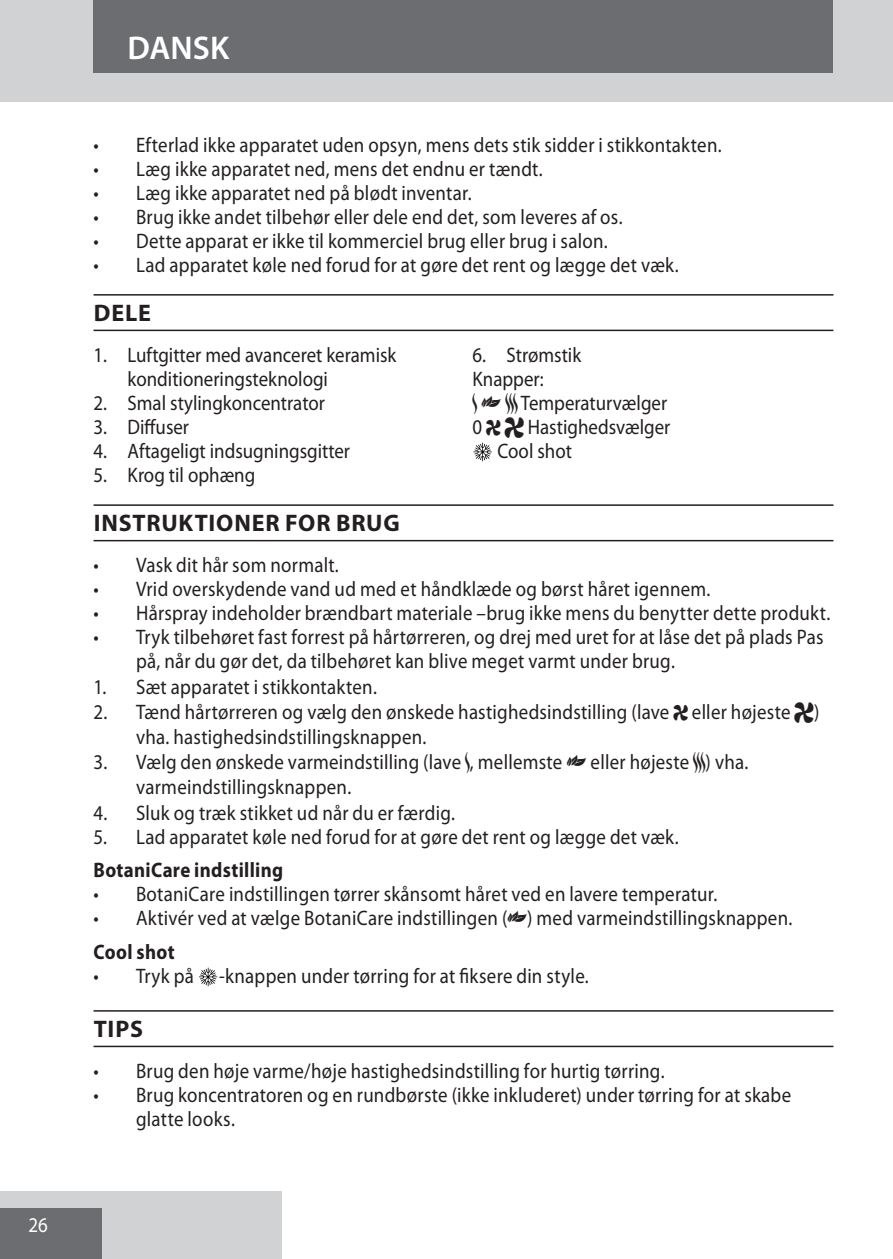
<style>
.page{position:relative;width:893px;height:1259px;background:#fff}
.page>*{position:absolute;margin:0;border:0;box-sizing:border-box;transform-origin:0 0}
.t1{font:600 33px "Myriad Pro";color:#fff}
.heading{font:700 24px "Myriad Pro";letter-spacing:.035em;color:#231f20}
.Parts{font:21px/24px "Myriad Pro";letter-spacing:.015em;color:#231f20;scale:.9 1}
.Subheading{font:700 21px "Myriad Pro";letter-spacing:.02em;color:#231f20;scale:.9 1}
.t2{font:21px "Myriad Pro";color:#fff;scale:.9 1}
.s1{font-family:"Myriad Bitsn Bobs"}
.s2{font-family:"Myriad More"}
</style>
<div class="page">
<div style="left:0;top:0;width:893px;height:102px;background:#d1d2d4"></div>
<div style="left:0;top:1191px;width:282px;height:68px;background:#d1d2d4"></div>
<div style="left:0;top:1208px;width:102px;height:51px;background:#6c6d70"></div>
<div style="left:94px;top:0;width:739px;height:73px;background:#6c6d70"></div>
<hr style="left:94px;top:294px;width:739px;height:2px;background:#231f20">
<hr style="left:94px;top:330px;width:739px;height:1px;background:#231f20">
<svg style="left:473px;top:443px;width:19px;height:18px"></svg>
<hr style="left:94px;top:504px;width:739px;height:2px;background:#231f20">
<hr style="left:94px;top:540px;width:739px;height:1px;background:#231f20">
<hr style="left:94px;top:1010px;width:739px;height:1px;background:#231f20">
<hr style="left:94px;top:1045px;width:739px;height:2px;background:#231f20">
<svg style="left:199px;top:967px;width:18px;height:19px"></svg>
<p class="t2" style="left:29px;top:1213px;width:23px">26</p>
<p class="t1" style="left:128px;top:29px;width:103px">DANSK</p>
<p class="Parts" style="left:94px;top:133px;width:699px">• Efterlad ikke apparatet uden opsyn, mens dets stik sidder i stikkontakten.</p>
<p class="Parts" style="left:94px;top:157px;width:501px">• Læg ikke apparatet ned, mens det endnu er tændt.</p>
<p class="Parts" style="left:94px;top:181px;width:422px">• Læg ikke apparatet ned på blødt inventar.</p>
<p class="Parts" style="left:94px;top:205px;width:589px">• Brug ikke andet tilbehør eller dele end det, som leveres af os.</p>
<p class="Parts" style="left:94px;top:229px;width:573px">• Dette apparat er ikke til kommerciel brug eller brug i salon.</p>
<p class="Parts" style="left:94px;top:253px;width:652px">• Lad apparatet køle ned forud for at gøre det rent og lægge det væk.</p>
<p class="heading" style="left:94px;top:299px;width:59px">DELE</p>
<p class="Parts" style="left:128px;top:343px;width:300px;text-indent:-34px">1. Luftgitter med avanceret keramisk konditioneringsteknologi</p>
<p class="Parts" style="left:94px;top:391px;width:259px">2. Smal stylingkoncentrator</p>
<p class="Parts" style="left:94px;top:415px;width:108px">3. Diffuser</p>
<p class="Parts" style="left:94px;top:439px;width:287px">4. Aftageligt indsugningsgitter</p>
<p class="Parts" style="left:94px;top:463px;width:181px">5. Krog til ophæng</p>
<p class="Parts" style="left:472px;top:343px;width:122px">6. Strømstik</p>
<p class="Parts" style="left:472px;top:367px;width:81px">Knapper:</p>
<p class="Parts" style="left:472px;top:391px;width:218px"><span class="s1">N</span> <span class="s2">L</span> <span class="s1">P</span> Temperaturvælger</p>
<p class="Parts" style="left:472px;top:415px;width:221px">0 <span class="s1">F E</span> Hastighedsvælger</p>
<p class="Parts" style="left:497px;top:439px;width:84px">Cool shot</p>
<p class="heading" style="left:94px;top:510px;width:307px">INSTRUKTIONER FOR BRUG</p>
<p class="Parts" style="left:94px;top:554px;width:274px">• Vask dit hår som normalt.</p>
<p class="Parts" style="left:94px;top:578px;width:687px">• Vrid overskydende vand ud med et håndklæde og børst håret igennem.</p>
<p class="Parts" style="left:94px;top:602px;width:820px">• Hårspray indeholder brændbart materiale –brug ikke mens du benytter dette produkt.</p>
<p class="Parts" style="left:136px;top:626px;width:765px;text-indent:-43px">• Tryk tilbehøret fast forrest på hårtørreren, og drej med uret for at låse det på plads Pas på, når du gør det, da tilbehøret kan blive meget varmt under brug.</p>
<p class="Parts" style="left:94px;top:675px;width:316px">1. Sæt apparatet i stikkontakten.</p>
<p class="Parts" style="left:136px;top:699px;width:761px;line-height:25.2px;text-indent:-43px">2. Tænd hårtørreren og vælg den ønskede hastighedsindstilling (lave <span class="s1">F</span> eller højeste <span class="s1">E</span>) vha. hastighedsindstillingsknappen.</p>
<p class="Parts" style="left:136px;top:750px;width:682px;line-height:25.2px;text-indent:-43px">3. Vælg den ønskede varmeindstilling (lave <span class="s1">N</span>, mellemste <span class="s2">L</span> eller højeste <span class="s1">P</span>) vha. varmeindstillingsknappen.</p>
<p class="Parts" style="left:94px;top:801px;width:403px">4. Sluk og træk stikket ud når du er færdig.</p>
<p class="Parts" style="left:94px;top:825px;width:652px">5. Lad apparatet køle ned forud for at gøre det rent og lægge det væk.</p>
<p class="Subheading" style="left:94px;top:858px;width:212px">BotaniCare indstilling</p>
<p class="Parts" style="left:94px;top:883px;width:695px">• BotaniCare indstillingen tørrer skånsomt håret ved en lavere temperatur.</p>
<p class="Parts" style="left:94px;top:907px;width:778px">• Aktivér ved at vælge BotaniCare indstillingen (<span class="s2">L</span>) med varmeindstillingsknappen.</p>
<p class="Subheading" style="left:94px;top:940px;width:92px">Cool shot</p>
<p class="Parts" style="left:94px;top:964px;width:552px">• Tryk på -knappen under tørring for at fiksere din style.</p>
<p class="heading" style="left:94px;top:1015px;width:51px">TIPS</p>
<p class="Parts" style="left:94px;top:1059px;width:636px">• Brug den høje varme/høje hastighedsindstilling for hurtig tørring.</p>
<p class="Parts" style="left:136px;top:1083px;width:729px;text-indent:-43px">• Brug koncentratoren og en rundbørste (ikke inkluderet) under tørring for at skabe glatte looks.</p>
</div>
